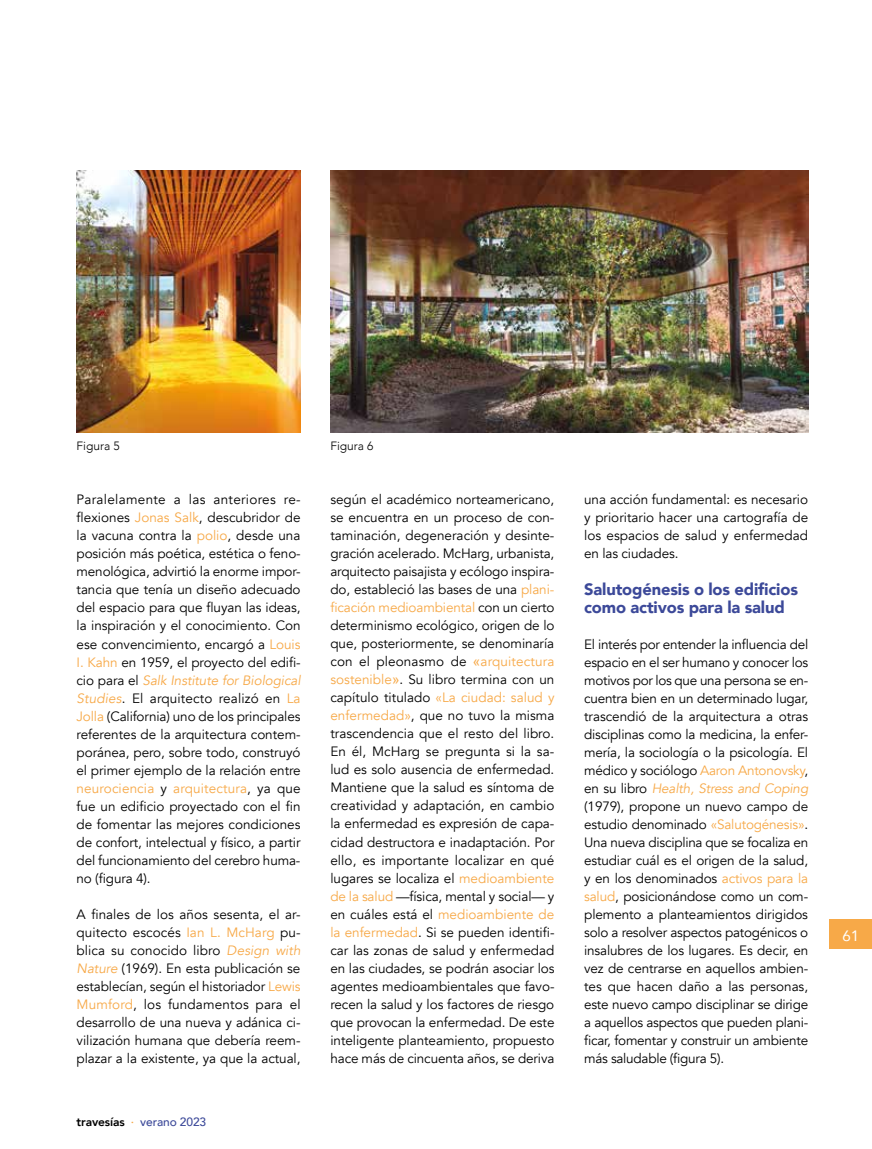
<style>
.page{position:relative;width:872px;height:1149px;background:#fff}
.page>*{position:absolute;margin:0;border:0;box-sizing:border-box;transform-origin:0 0}
.t1{font:900 16.5px/18px "Avenir";letter-spacing:-.01em;color:#3c4999}
.t2{font:15px "Avenir";color:#fff}
.t3{font:13.5px/18px "Avenir";letter-spacing:-.01em;color:#000;text-align:justify}
.t4{font:500 12px "Avenir";letter-spacing:-.01em;color:#3c4999}
.t5{font:300 12px "Avenir";color:#000}
.s1{color:#f7a948}
.s2{font-style:italic;color:#f7a948}
.s3{font-weight:800;color:#000}
.s4{font-family:"Arial";color:#f7a948}
</style>
<div class="page">
<div style="left:829px;top:918px;width:43px;height:30px;background:#f7a948"></div>
<img style="left:77px;top:170px;width:223px;height:262px">
<img style="left:330px;top:170px;width:478px;height:262px">
<p class="t5" style="left:77px;top:438px;width:45px">Figura 5</p>
<p class="t5" style="left:330px;top:439px;width:45px">Figura 6</p>
<p class="t3" style="left:77px;top:491px;width:226px">Paralelamente a las anteriores re&shy;flexiones <span class="s1">Jonas Salk</span>, descubridor de la vacuna contra la <span class="s1">polio</span>, desde una posición más poética, estética o feno&shy;menológica, advirtió la enorme impor&shy;tancia que tenía un diseño adecuado del espacio para que fluyan las ideas, la inspiración y el conocimiento. Con ese convencimiento, encargó a <span class="s1">Louis I. Kahn</span> en 1959, el proyecto del edifi&shy;cio para el <span class="s2">Salk Institute for Biological Studies</span>. El arquitecto realizó en <span class="s1">La Jolla</span> (California) uno de los principales referentes de la arquitectura contem&shy;poránea, pero, sobre todo, construyó el primer ejemplo de la relación entre <span class="s1">neurociencia</span> y <span class="s1">arquitectura</span>, ya que fue un edificio proyectado con el fin de fomentar las mejores condiciones de confort, intelectual y físico, a partir del funcionamiento del cerebro huma&shy;no (figura 4).</p>
<p class="t3" style="left:77px;top:905px;width:226px">A finales de los años sesenta, el ar&shy;quitecto escocés <span class="s1">Ian L. McHarg</span> pu&shy;blica su conocido libro <span class="s2">Design with Nature</span> (1969). En esta publicación se establecían, según el historiador <span class="s1">Lewis Mumford</span>, los fundamentos para el desarrollo de una nueva y adánica ci&shy;vilización humana que debería reem&shy;plazar a la existente, ya que la actual,</p>
<p class="t4" style="left:77px;top:1110px;width:131px"><span class="s3">travesías</span> <span class="s1">·</span> verano 2023</p>
<p class="t3" style="left:330px;top:490px;width:226px">según el académico norteamericano, se encuentra en un proceso de con&shy;taminación, degeneración y desinte&shy;gración acelerado. McHarg, urbanista, arquitecto paisajista y ecólogo inspira&shy;do, estableció las bases de una <span class="s1">plani&shy;ficación medioambiental</span> con un cierto determinismo ecológico, origen de lo que, posteriormente, se denominaría con el pleonasmo de <span class="s4">«</span><span class="s1">arquitectura sostenible</span><span class="s4">»</span>. Su libro termina con un capítulo titulado <span class="s1">«La ciudad: salud y enfermedad»</span>, que no tuvo la misma trascendencia que el resto del libro.<br>En él, McHarg se pregunta si la sa&shy;lud es solo ausencia de enfermedad.<br>Mantiene que la salud es síntoma de creatividad y adaptación, en cambio la enfermedad es expresión de capa&shy;cidad destructora e inadaptación. Por ello, es importante localizar en qué lugares se localiza el <span class="s1">medioambiente de la salud</span> —física, mental y social— y en cuáles está el <span class="s1">medioambiente de la enfermedad</span>. Si se pueden identifi&shy;car las zonas de salud y enfermedad en las ciudades, se podrán asociar los agentes medioambientales que favo&shy;recen la salud y los factores de riesgo que provocan la enfermedad. De este inteligente planteamiento, propuesto hace más de cincuenta años, se deriva</p>
<p class="t3" style="left:584px;top:491px;width:226px">una acción fundamental: es necesario y prioritario hacer una cartografía de los espacios de salud y enfermedad en las ciudades.</p>
<p class="t1" style="left:584px;top:579px;width:215px">Salutogénesis o los edificios como activos para la salud</p>
<p class="t3" style="left:584px;top:635px;width:226px">El interés por entender la influencia del espacio en el ser humano y conocer los motivos por los que una persona se en&shy;cuentra bien en un determinado lugar, trascendió de la arquitectura a otras disciplinas como la medicina, la enfer&shy;mería, la sociología o la psicología. El médico y sociólogo <span class="s1">Aaron Antonovsky</span>, en su libro <span class="s2">Health, Stress and Coping </span>(1979), propone un nuevo campo de estudio denominado <span class="s1">«Salutogénesis»</span>.<br>Una nueva disciplina que se focaliza en estudiar cuál es el origen de la salud, y en los denominados <span class="s1">activos para la salud</span>, posicionándose como un com&shy;plemento a planteamientos dirigidos solo a resolver aspectos patogénicos o insalubres de los lugares. Es decir, en vez de centrarse en aquellos ambien&shy;tes que hacen daño a las personas, este nuevo campo disciplinar se dirige a aquellos aspectos que pueden plani&shy;ficar, fomentar y construir un ambiente más saludable (figura 5).</p>
<p class="t2" style="left:842px;top:923px;width:18px">61</p>
</div>
